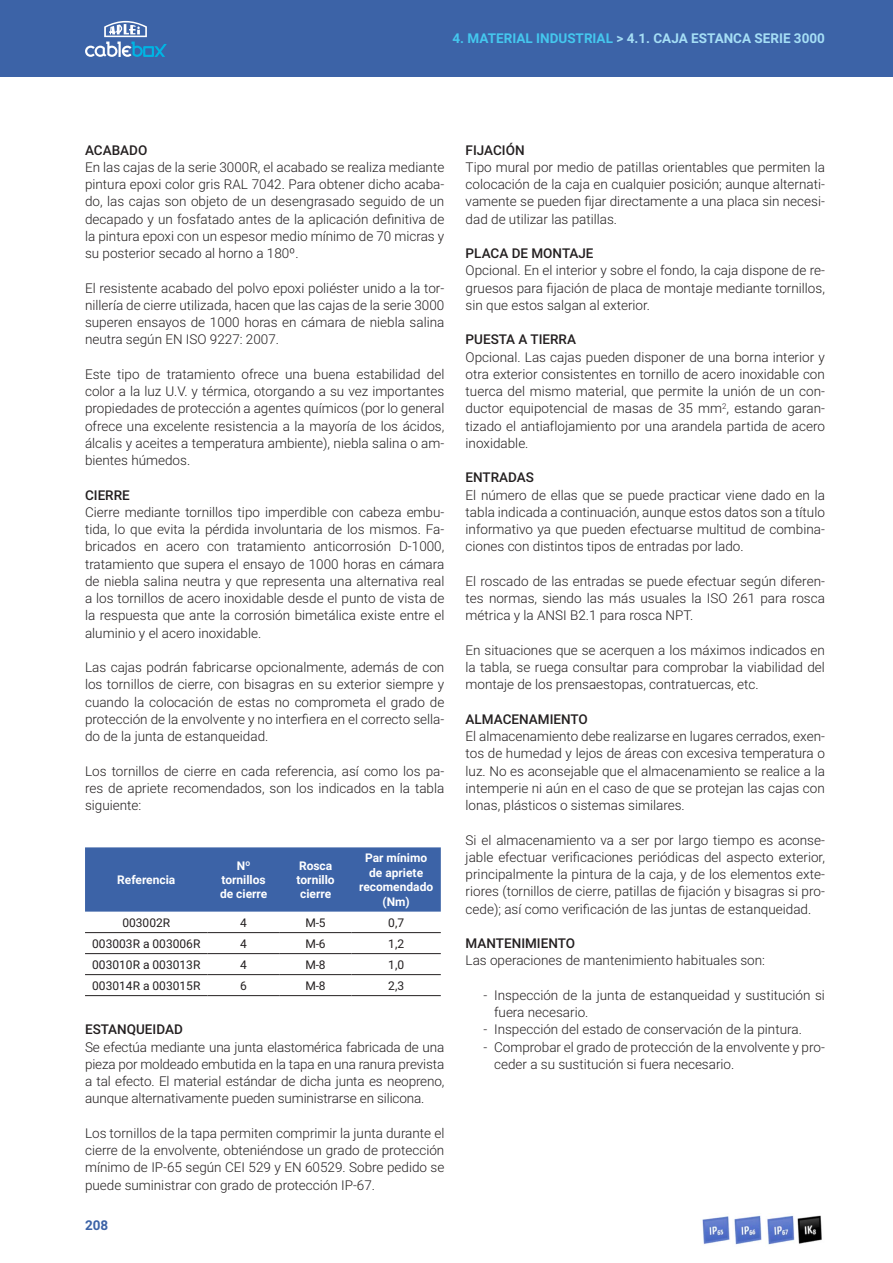
<style>
.page{position:relative;width:893px;height:1263px;background:#fff}
.page>*{position:absolute;margin:0;border:0;box-sizing:border-box;transform-origin:0 0}
.Guiones{font:300 13.5px/17.2px "Roboto";color:#231f20;text-align:justify}
.t1{font:500 13.5px "Roboto";color:#231f20}
.t2{font:700 13.5px "Roboto";color:#a5def5}
.t3{font:700 13.5px "Roboto";color:#3c63a7}
.t4{font:700 12px/14.4px "Roboto";color:#fff;text-align:center}
.t5{font:12px "Roboto";color:#231f20}
.s1{color:#44c7ee}
</style>
<div class="page">
<div style="left:0;top:0;width:893px;height:77px;background:#3c63a7"></div>
<svg style="left:85px;top:21px;width:82px;height:36px"></svg>
<div style="left:85px;top:847px;width:356px;height:65px;background:#3c63a7"></div>
<hr style="left:85px;top:932px;width:122px;height:1px;background:#231f20">
<hr style="left:207px;top:932px;width:73px;height:1px;background:#231f20">
<hr style="left:280px;top:932px;width:71px;height:1px;background:#231f20">
<hr style="left:351px;top:932px;width:90px;height:1px;background:#231f20">
<hr style="left:85px;top:953px;width:122px;height:1px;background:#231f20">
<hr style="left:207px;top:953px;width:73px;height:1px;background:#231f20">
<hr style="left:280px;top:953px;width:71px;height:1px;background:#231f20">
<hr style="left:351px;top:953px;width:90px;height:1px;background:#231f20">
<hr style="left:85px;top:974px;width:122px;height:1px;background:#231f20">
<hr style="left:207px;top:974px;width:73px;height:1px;background:#231f20">
<hr style="left:280px;top:974px;width:71px;height:1px;background:#231f20">
<hr style="left:351px;top:974px;width:90px;height:1px;background:#231f20">
<hr style="left:85px;top:995px;width:122px;height:1px;background:#231f20">
<hr style="left:207px;top:995px;width:73px;height:1px;background:#231f20">
<hr style="left:280px;top:995px;width:71px;height:1px;background:#231f20">
<hr style="left:351px;top:995px;width:90px;height:1px;background:#231f20">
<img style="left:702px;top:1215px;width:60px;height:30px">
<img style="left:767px;top:1215px;width:55px;height:30px">
<p class="t2" style="left:453px;top:29px;width:374px"><span class="s1">4. MATERIAL INDUSTRIAL</span> &gt; 4.1. CAJA ESTANCA SERIE 3000</p>
<p class="t1" style="left:85px;top:140px;width:64px">ACABADO</p>
<p class="Guiones" style="left:85px;top:158px;width:361px">En las cajas de la serie 3000R, el acabado se realiza mediante pintura epoxi color gris RAL 7042. Para obtener dicho acaba&shy;do, las cajas son objeto de un desengrasado seguido de un decapado y un fosfatado antes de la aplicación definitiva de la pintura epoxi con un espesor medio mínimo de 70 micras y su posterior secado al horno a 180º.</p>
<p class="Guiones" style="left:85px;top:279px;width:361px">El resistente acabado del polvo epoxi poliéster unido a la tor&shy;nillería de cierre utilizada, hacen que las cajas de la serie 3000 superen ensayos de 1000 horas en cámara de niebla salina neutra según EN ISO 9227: 2007.</p>
<p class="Guiones" style="left:85px;top:365px;width:361px">Este tipo de tratamiento ofrece una buena estabilidad del color a la luz U.V. y térmica, otorgando a su vez importantes propiedades de protección a agentes químicos (por lo general ofrece una excelente resistencia a la mayoría de los ácidos, álcalis y aceites a temperatura ambiente), niebla salina o am&shy;bientes húmedos.</p>
<p class="t1" style="left:85px;top:485px;width:46px">CIERRE</p>
<p class="Guiones" style="left:85px;top:503px;width:361px">Cierre mediante tornillos tipo imperdible con cabeza embu&shy;tida, lo que evita la pérdida involuntaria de los mismos. Fa&shy;bricados en acero con tratamiento anticorrosión D-1000, tratamiento que supera el ensayo de 1000 horas en cámara de niebla salina neutra y que representa una alternativa real a los tornillos de acero inoxidable desde el punto de vista de la respuesta que ante la corrosión bimetálica existe entre el aluminio y el acero inoxidable.</p>
<p class="Guiones" style="left:85px;top:658px;width:361px">Las cajas podrán fabricarse opcionalmente, además de con los tornillos de cierre, con bisagras en su exterior siempre y cuando la colocación de estas no comprometa el grado de protección de la envolvente y no interfiera en el correcto sella&shy;do de la junta de estanqueidad.</p>
<p class="Guiones" style="left:85px;top:762px;width:361px">Los tornillos de cierre en cada referencia, así como los pa&shy;res de apriete recomendados, son los indicados en la tabla siguiente:</p>
<p class="t4" style="left:117px;top:872px;width:60px">Referencia</p>
<p class="t4" style="left:220px;top:858px;width:49px">Nº tornillos de cierre</p>
<p class="t4" style="left:297px;top:858px;width:40px;text-align:left">Rosca tornillo cierre</p>
<p class="t4" style="left:359px;top:850px;width:76px">Par mínimo de apriete recomendado (Nm)</p>
<p class="t5" style="left:122px;top:914px;width:49px">003002R</p>
<p class="t5" style="left:240px;top:914px;width:8px">4</p>
<p class="t5" style="left:306px;top:914px;width:22px">M-5</p>
<p class="t5" style="left:388px;top:914px;width:17px">0,7</p>
<p class="t5" style="left:92px;top:935px;width:110px">003003R a 003006R</p>
<p class="t5" style="left:240px;top:935px;width:8px">4</p>
<p class="t5" style="left:306px;top:935px;width:22px">M-6</p>
<p class="t5" style="left:388px;top:935px;width:17px">1,2</p>
<p class="t5" style="left:92px;top:956px;width:110px">003010R a 003013R</p>
<p class="t5" style="left:240px;top:956px;width:8px">4</p>
<p class="t5" style="left:306px;top:956px;width:22px">M-8</p>
<p class="t5" style="left:388px;top:956px;width:17px">1,0</p>
<p class="t5" style="left:92px;top:977px;width:110px">003014R a 003015R</p>
<p class="t5" style="left:240px;top:977px;width:8px">6</p>
<p class="t5" style="left:306px;top:977px;width:22px">M-8</p>
<p class="t5" style="left:388px;top:977px;width:17px">2,3</p>
<p class="t1" style="left:85px;top:1020px;width:99px">ESTANQUEIDAD</p>
<p class="Guiones" style="left:85px;top:1038px;width:361px">Se efectúa mediante una junta elastomérica fabricada de una pieza por moldeado embutida en la tapa en una ranura prevista a tal efecto. El material estándar de dicha junta es neopreno, aunque alternativamente pueden suministrarse en silicona.</p>
<p class="Guiones" style="left:85px;top:1124px;width:361px">Los tornillos de la tapa permiten comprimir la junta durante el cierre de la envolvente, obteniéndose un grado de protección mínimo de IP-65 según CEI 529 y EN 60529. Sobre pedido se puede suministrar con grado de protección IP-67.</p>
<p class="t3" style="left:85px;top:1216px;width:25px">208</p>
<p class="t1" style="left:466px;top:140px;width:60px">FIJACIÓN</p>
<p class="Guiones" style="left:466px;top:158px;width:361px">Tipo mural por medio de patillas orientables que permiten la colocación de la caja en cualquier posición; aunque alternati&shy;vamente se pueden fijar directamente a una placa sin necesi&shy;dad de utilizar las patillas.</p>
<p class="t1" style="left:466px;top:244px;width:129px">PLACA DE MONTAJE</p>
<p class="Guiones" style="left:466px;top:261px;width:361px">Opcional. En el interior y sobre el fondo, la caja dispone de re&shy;gruesos para fijación de placa de montaje mediante tornillos, sin que estos salgan al exterior.</p>
<p class="t1" style="left:466px;top:330px;width:112px">PUESTA A TIERRA</p>
<p class="Guiones" style="left:466px;top:348px;width:361px">Opcional. Las cajas pueden disponer de una borna interior y otra exterior consistentes en tornillo de acero inoxidable con tuerca del mismo material, que permite la unión de un con&shy;ductor equipotencial de masas de 35 mm<sup>2</sup>, estando garan&shy;tizado el antiaflojamiento por una arandela partida de acero inoxidable.</p>
<p class="t1" style="left:466px;top:468px;width:70px">ENTRADAS</p>
<p class="Guiones" style="left:466px;top:486px;width:361px">El número de ellas que se puede practicar viene dado en la tabla indicada a continuación, aunque estos datos son a título informativo ya que pueden efectuarse multitud de combina&shy;ciones con distintos tipos de entradas por lado.</p>
<p class="Guiones" style="left:466px;top:572px;width:361px">El roscado de las entradas se puede efectuar según diferen&shy;tes normas, siendo las más usuales la ISO 261 para rosca métrica y la ANSI B2.1 para rosca NPT.</p>
<p class="Guiones" style="left:466px;top:641px;width:361px">En situaciones que se acerquen a los máximos indicados en la tabla, se ruega consultar para comprobar la viabilidad del montaje de los prensaestopas, contratuercas, etc.</p>
<p class="t1" style="left:466px;top:710px;width:124px">ALMACENAMIENTO</p>
<p class="Guiones" style="left:466px;top:727px;width:361px">El almacenamiento debe realizarse en lugares cerrados, exen&shy;tos de humedad y lejos de áreas con excesiva temperatura o luz. No es aconsejable que el almacenamiento se realice a la intemperie ni aún en el caso de que se protejan las cajas con lonas, plásticos o sistemas similares.</p>
<p class="Guiones" style="left:466px;top:831px;width:361px">Si el almacenamiento va a ser por largo tiempo es aconse&shy;jable efectuar verificaciones periódicas del aspecto exterior, principalmente la pintura de la caja, y de los elementos exte&shy;riores (tornillos de cierre, patillas de fijación y bisagras si pro&shy;cede); así como verificación de las juntas de estanqueidad.</p>
<p class="t1" style="left:466px;top:934px;width:111px">MANTENIMIENTO</p>
<p class="Guiones" style="left:466px;top:951px;width:301px">Las operaciones de mantenimiento habituales son:</p>
<p class="Guiones" style="left:494px;top:986px;width:332px;text-indent:-10px">- Inspección de la junta de estanqueidad y sustitución si fuera necesario.</p>
<p class="Guiones" style="left:484px;top:1020px;width:320px">- Inspección del estado de conservación de la pintura.</p>
<p class="Guiones" style="left:494px;top:1038px;width:332px;text-indent:-10px">- Comprobar el grado de protección de la envolvente y pro&shy;ceder a su sustitución si fuera necesario.</p>
</div>
